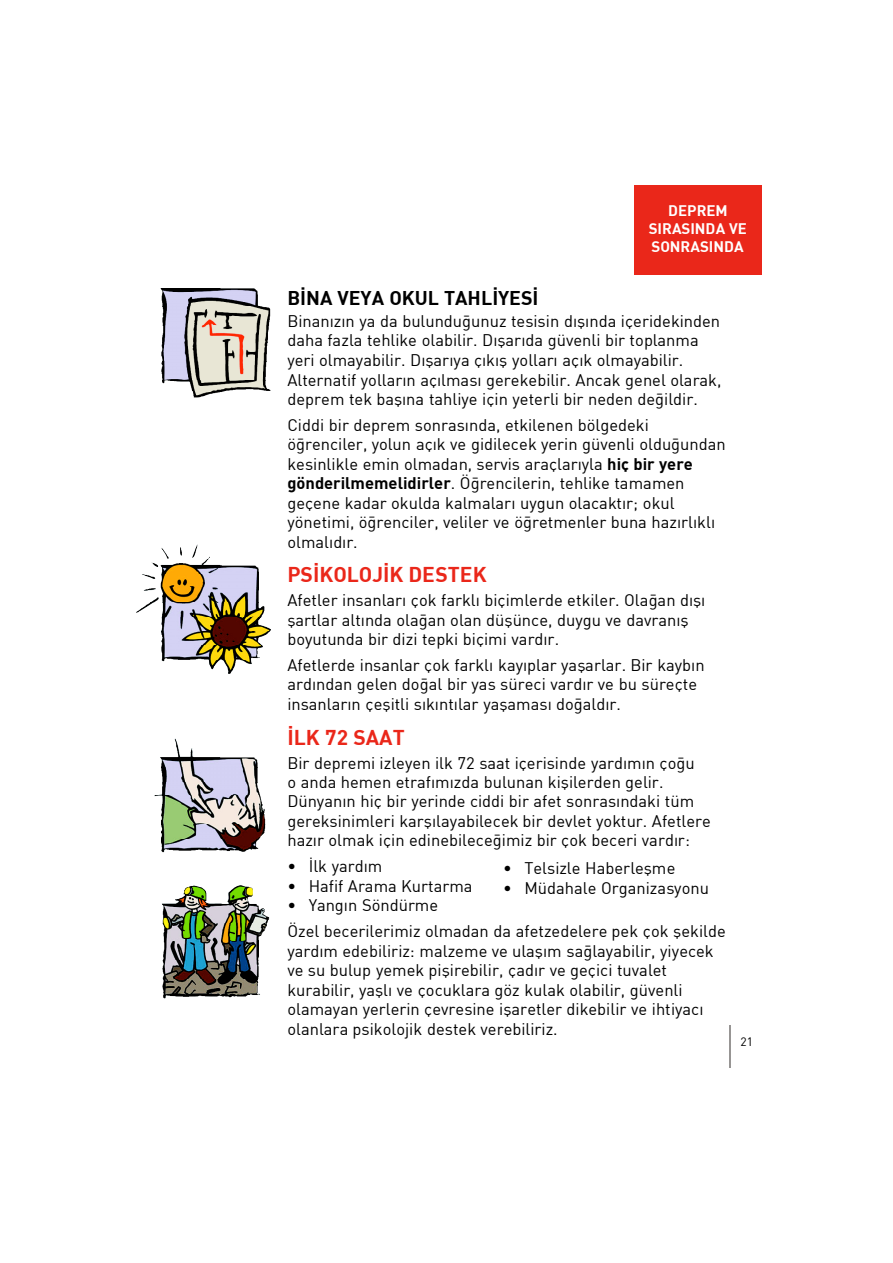
<style>
.page{position:relative;width:893px;height:1263px;background:#fff}
.page>*{position:absolute;margin:0;border:0;box-sizing:border-box;transform-origin:0 0}
.t1{font:700 21px "DI Nbek";color:#ea271a}
.t2{font:700 19.5px "DI Nbek";color:#000}
.t3{font:16.5px/19.5px "DIN Bek";color:#000}
.t4{font:700 15px/18px "DI Nbek";color:#fff;text-align:center}
.t5{font:12px "DIN Bek";color:#000}
.s1{font-family:"DI Nbek";font-weight:700}
</style>
<div class="page">
<img style="left:161px;top:288px;width:109px;height:109px">
<img style="left:162px;top:885px;width:107px;height:113px">
<img style="left:161px;top:738px;width:104px;height:114px">
<img style="left:161px;top:545px;width:102px;height:63px">
<hr style="left:729px;top:1025px;width:2px;height:43px;background:#979594">
<div style="left:634px;top:185px;width:127px;height:89px;background:#ea271a"></div>
<p class="t4" style="left:648px;top:201px;width:100px">DEPREM<br>SIRASINDA VE<br>SONRASINDA</p>
<p class="t2" style="left:287px;top:285px;width:253px">B‹NA VEYA OKUL TAHL‹YES‹</p>
<p class="t3" style="left:287px;top:311px;width:435px">Binan›z›n ya da bulundu¤unuz tesisin d›fl›nda içeridekinden daha fazla tehlike olabilir. D›flar›da güvenli bir toplanma yeri olmayabilir. D›flar›ya ç›k›fl yollar› aç›k olmayabilir.<br>Alternatif yollar›n aç›lmas› gerekebilir. Ancak genel olarak, deprem tek bafl›na tahliye için yeterli bir neden de¤ildir.</p>
<p class="t3" style="left:287px;top:415px;width:439px">Ciddi bir deprem sonras›nda, etkilenen bölgedeki ö¤renciler, yolun aç›k ve gidilecek yerin güvenli oldu¤undan kesinlikle emin olmadan, servis araçlar›yla <span class="s1">hiç bir yere gönderilmemelidirler</span>. Ö¤rencilerin, tehlike tamamen geçene kadar okulda kalmalar› uygun olacakt›r; okul yönetimi, ö¤renciler, veliler ve ö¤retmenler buna haz›rl›kl› olmal›d›r.</p>
<p class="t1" style="left:287px;top:561px;width:201px">PS‹KOLOJ‹K DESTEK</p>
<p class="t3" style="left:287px;top:590px;width:419px">Afetler insanlar› çok farkl› biçimlerde etkiler. Ola¤an d›fl› flartlar alt›nda ola¤an olan düflünce, duygu ve davran›fl boyutunda bir dizi tepki biçimi vard›r.</p>
<p class="t3" style="left:287px;top:655px;width:419px">Afetlerde insanlar çok farkl› kay›plar yaflarlar. Bir kayb›n ard›ndan gelen do¤al bir yas süreci vard›r ve bu süreçte insanlar›n çeflitli s›k›nt›lar yaflamas› do¤ald›r.</p>
<p class="t1" style="left:287px;top:724px;width:119px">‹LK 72 SAAT</p>
<p class="t3" style="left:287px;top:753px;width:425px">Bir depremi izleyen ilk 72 saat içerisinde yard›m›n ço¤u<br>o anda hemen etraf›m›zda bulunan kiflilerden gelir.<br>Dünyan›n hiç bir yerinde ciddi bir afet sonras›ndaki tüm gereksinimleri karfl›layabilecek bir devlet yoktur. Afetlere haz›r olmak için edinebilece¤imiz bir çok beceri vard›r:</p>
<p class="t3" style="left:287px;top:856px;width:96px">• ‹lk yard›m</p>
<p class="t3" style="left:287px;top:876px;width:187px">• Hafif Arama Kurtarma</p>
<p class="t3" style="left:287px;top:892px;width:440px;line-height:26px">• Yang›n Söndürme<br>Özel becerilerimiz olmadan da afetzedelere pek çok flekilde</p>
<p class="t3" style="left:287px;top:941px;width:428px">yard›m edebiliriz: malzeme ve ulafl›m sa¤layabilir, yiyecek ve su bulup yemek piflirebilir, çad›r ve geçici tuvalet kurabilir, yafll› ve çocuklara göz kulak olabilir, güvenli olamayan yerlerin çevresine iflaretler dikebilir ve ihtiyac› olanlara psikolojik destek verebiliriz.</p>
<p class="t3" style="left:503px;top:858px;width:174px">• Telsizle Haberleflme</p>
<p class="t3" style="left:503px;top:878px;width:207px">• Müdahale Organizasyonu</p>
<p class="t5" style="left:740px;top:1034px;width:14px">21</p>
</div>
